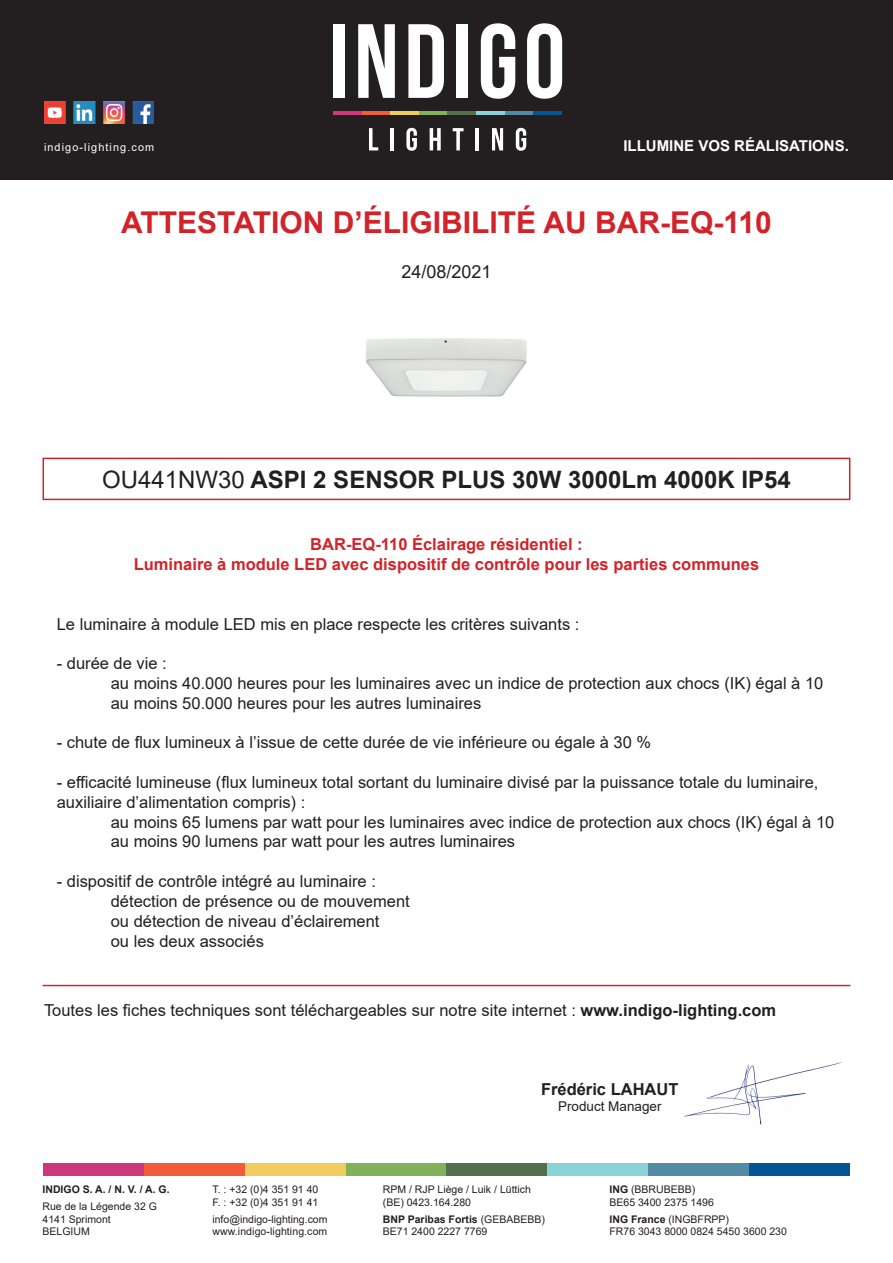
<style>
.page{position:relative;width:893px;height:1263px;background:#fff}
.page>*{position:absolute;margin:0;border:0;box-sizing:border-box;transform-origin:0 0}
.t1{font:700 30px "Arial";color:#d1232a}
.t2{font:700 24px "Arial";color:#231f20}
.t3{font:18px "Arial";color:#231f20}
.t4{font:16.5px/19.8px "Arial";color:#231f20}
.t5{font:700 16.5px/19.8px "Arial";color:#d1232a;text-align:center}
.t6{font:700 16.5px "Arial";color:#231f20}
.t7{font:700 15px "Arial";color:#fff}
.t8{font:13.5px "Arial";color:#231f20}
.t9{font:10.8px "Arial";letter-spacing:.1em;color:#fff}
.t10{font:10.5px/12.6px "Arial";color:#231f20}
.t11{font:700 10.5px "Arial";color:#231f20}
.s1{font-weight:400}
.s2{font-weight:700}
</style>
<div class="page">
<div style="left:0;top:0;width:893px;height:179px;background:#231f20"></div>
<img style="left:44px;top:101px;width:110px;height:22px">
<div style="left:333px;top:24px;width:12px;height:74px;background:#fff"></div>
<svg style="left:358px;top:24px;width:37px;height:74px"></svg>
<svg style="left:408px;top:24px;width:36px;height:74px"></svg>
<div style="left:457px;top:24px;width:11px;height:74px;background:#fff"></div>
<svg style="left:481px;top:23px;width:34px;height:76px"></svg>
<svg style="left:527px;top:23px;width:35px;height:76px"></svg>
<svg style="left:369px;top:128px;width:9px;height:22px"></svg>
<hr style="left:390px;top:128px;width:4px;height:22px;background:#fff">
<svg style="left:406px;top:128px;width:11px;height:23px"></svg>
<svg style="left:430px;top:128px;width:11px;height:22px"></svg>
<svg style="left:453px;top:128px;width:10px;height:22px"></svg>
<hr style="left:475px;top:128px;width:4px;height:22px;background:#fff">
<svg style="left:492px;top:128px;width:11px;height:22px"></svg>
<svg style="left:516px;top:128px;width:10px;height:23px"></svg>
<hr style="left:333px;top:111px;width:29px;height:4px;background:#cd387c">
<hr style="left:362px;top:111px;width:28px;height:4px;background:#f15d3b">
<hr style="left:390px;top:111px;width:29px;height:4px;background:#eecc5d">
<hr style="left:419px;top:111px;width:29px;height:4px;background:#81b259">
<hr style="left:448px;top:111px;width:28px;height:4px;background:#54704a">
<hr style="left:476px;top:111px;width:29px;height:4px;background:#88d2d8">
<hr style="left:505px;top:111px;width:28px;height:4px;background:#538ba5">
<hr style="left:533px;top:111px;width:29px;height:4px;background:#035594">
<img style="left:684px;top:1062px;width:158px;height:63px">
<hr style="left:43px;top:985px;width:807px;height:1px;background:#d1232a">
<div style="left:43px;top:1163px;width:101px;height:13px;background:#cd387c"></div>
<div style="left:144px;top:1163px;width:100px;height:13px;background:#f15d3b"></div>
<div style="left:244px;top:1163px;width:101px;height:13px;background:#efcc5d"></div>
<div style="left:345px;top:1163px;width:101px;height:13px;background:#81b259"></div>
<div style="left:446px;top:1163px;width:101px;height:13px;background:#54704a"></div>
<div style="left:547px;top:1163px;width:101px;height:13px;background:#88d2d8"></div>
<div style="left:648px;top:1163px;width:101px;height:13px;background:#538ba5"></div>
<div style="left:749px;top:1163px;width:101px;height:13px;background:#035594"></div>
<div style="left:43px;top:458px;width:807px;height:42px;border:2px solid #d1232a"></div>
<img style="left:356px;top:338px;width:180px;height:120px">
<p class="t9" style="left:44px;top:140px;width:112px">indigo-lighting.com</p>
<p class="t7" style="left:623px;top:135px;width:227px">ILLUMINE VOS RÉALISATIONS.</p>
<h1 class="t1" style="left:121px;top:201px;width:652px">ATTESTATION D’ÉLIGIBILITÉ AU BAR-EQ-110</h1>
<p class="t3" style="left:401px;top:259px;width:92px">24/08/2021</p>
<h2 class="t2" style="left:102px;top:462px;width:690px"><span class="s1">OU441NW30</span> ASPI 2 SENSOR PLUS 30W 3000Lm 4000K IP54</h2>
<p class="t5" style="left:134px;top:535px;width:627px">BAR-EQ-110 Éclairage résidentiel :<br>Luminaire à module LED avec dispositif de contrôle pour les parties communes</p>
<p class="t4" style="left:57px;top:614px;width:524px">Le luminaire à module LED mis en place respecte les critères suivants :</p>
<p class="t4" style="left:111px;top:653px;width:714px;text-indent:-54px">- durée de vie :<br>au moins 40.000 heures pour les luminaires avec un indice de protection aux chocs (IK) égal à 10 au moins 50.000 heures pour les autres luminaires</p>
<p class="t4" style="left:57px;top:733px;width:596px">- chute de flux lumineux à l’issue de cette durée de vie inférieure ou égale à 30 %</p>
<p class="t4" style="left:57px;top:772px;width:763px">- efficacité lumineuse (flux lumineux total sortant du luminaire divisé par la puissance totale du luminaire, auxiliaire d’alimentation compris) :</p>
<p class="t4" style="left:111px;top:812px;width:725px">au moins 65 lumens par watt pour les luminaires avec indice de protection aux chocs (IK) égal à 10 au moins 90 lumens par watt pour les autres luminaires</p>
<p class="t4" style="left:111px;top:871px;width:300px;text-indent:-54px">- dispositif de contrôle intégré au luminaire : détection de présence ou de mouvement ou détection de niveau d’éclairement<br>ou les deux associés</p>
<p class="t4" style="left:44px;top:1000px;width:734px">Toutes les fiches techniques sont téléchargeables sur notre site internet : <span class="s2">www.indigo-lighting.com</span></p>
<p class="t11" style="left:43px;top:1182px;width:129px">INDIGO S. A. / N. V. / A. G.</p>
<p class="t10" style="left:43px;top:1200px;width:116px">Rue de la Légende 32 G<br>4141 Sprimont<br>BELGIUM</p>
<p class="t10" style="left:212px;top:1183px;width:107px">T. : +32 (0)4 351 91 40<br>F. : +32 (0)4 351 91 41</p>
<p class="t10" style="left:212px;top:1213px;width:117px">info@indigo-lighting.com www.indigo-lighting.com</p>
<p class="t6" style="left:541px;top:1078px;width:139px">Frédéric LAHAUT</p>
<p class="t8" style="left:558px;top:1097px;width:105px">Product Manager</p>
<p class="t10" style="left:383px;top:1183px;width:150px">RPM / RJP Liège / Luik / Lüttich (BE) 0423.164.280</p>
<p class="t10" style="left:609px;top:1183px;width:106px"><span class="s2">ING</span> (BBRUBEBB)<br>BE65 3400 2375 1496</p>
<p class="t10" style="left:383px;top:1213px;width:164px"><span class="s2">BNP Paribas Fortis</span> (GEBABEBB)<br>BE71 2400 2227 7769</p>
<p class="t10" style="left:609px;top:1213px;width:179px"><span class="s2">ING France</span> (INGBFRPP)<br>FR76 3043 8000 0824 5450 3600 230</p>
</div>
